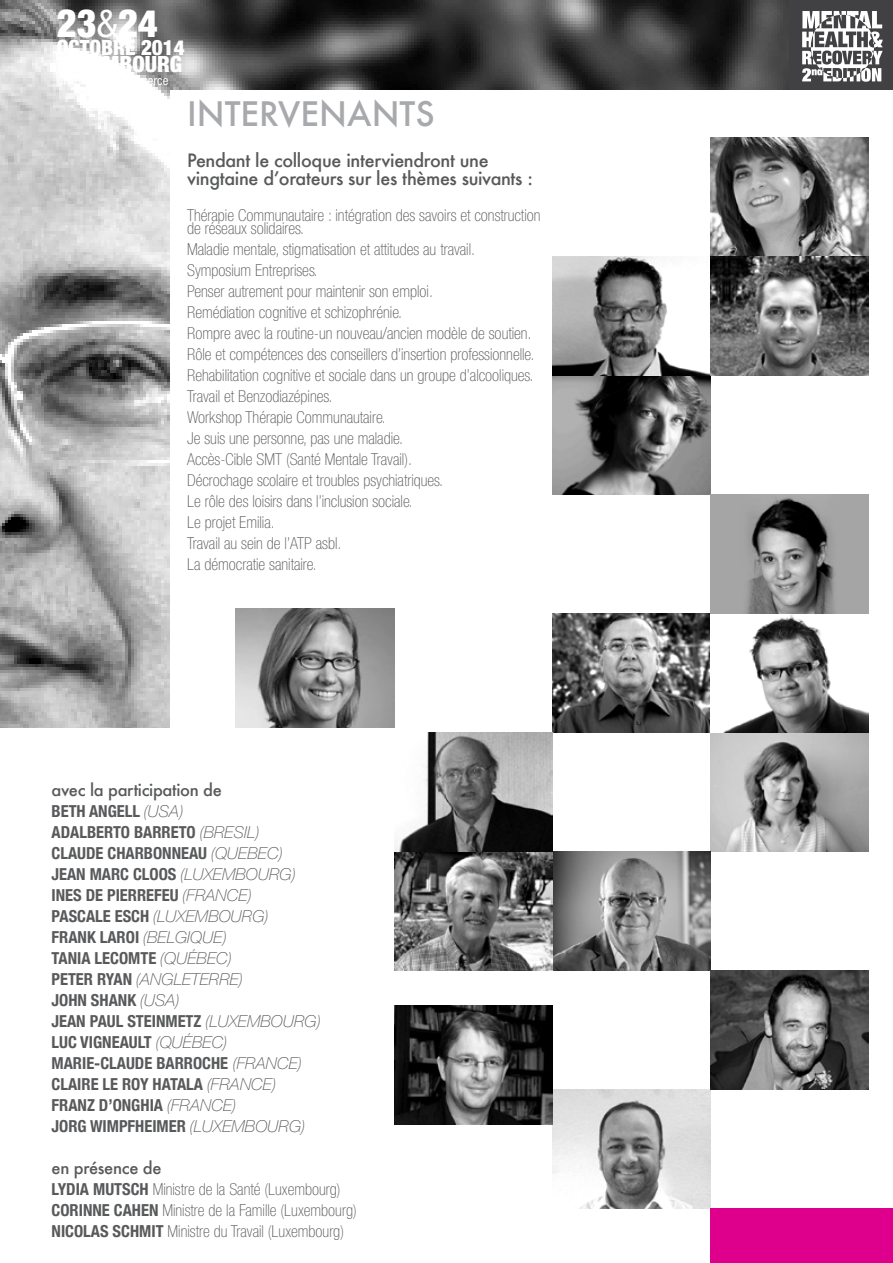
<style>
.page{position:relative;width:893px;height:1263px;background:#fff}
.page>*{position:absolute;margin:0;border:0;box-sizing:border-box;transform-origin:0 0}
.t1{font:900 condensed 38.4px "Helvetica Neue";color:#fff}
.t2{font:500 33px "Futura";color:#a7a9ac}
.t3{font:900 condensed 22.35px "Helvetica Neue";color:#fff}
.t4{font:900 condensed 21px "Helvetica Neue";color:#fff}
.t5{font:500 18px/18px "Futura";letter-spacing:-.02em;color:#58595b}
.t6{font:100 condensed 16.5px/21px "Helvetica Neue";color:#58595b}
.t7{font:700 condensed 16.5px/21px "Helvetica Neue";color:#58595b}
.t8{font:500 16.5px "Futura";letter-spacing:-.02em;color:#58595b}
.t9{font:italic 100 16.5px "Helvetica Neue";color:#58595b}
.s1{font-weight:400}
.s2{font-weight:100;font-style:italic;font-stretch:normal}
.s3{font-weight:700}
</style>
<div class="page">
<img style="left:0;top:0;width:789px;height:727px">
<div style="left:170px;top:90px;width:632px;height:656px;background:#fff"></div>
<img style="left:552px;top:1089px;width:159px;height:119px">
<img style="left:394px;top:1005px;width:158px;height:119px">
<img style="left:711px;top:732px;width:158px;height:119px">
<img style="left:552px;top:613px;width:317px;height:119px">
<img style="left:394px;top:851px;width:317px;height:119px">
<img style="left:711px;top:137px;width:158px;height:238px">
<img style="left:394px;top:732px;width:158px;height:119px">
<img style="left:711px;top:970px;width:158px;height:119px">
<img style="left:236px;top:608px;width:158px;height:119px">
<img style="left:552px;top:256px;width:159px;height:238px">
<div style="left:789px;top:0;width:104px;height:90px;background:#414042"></div>
<svg style="left:802px;top:11px;width:81px;height:71px"></svg>
<img style="left:711px;top:494px;width:158px;height:119px">
<div style="left:711px;top:1208px;width:182px;height:55px;background:#de008c"></div>
<h1 class="t1" style="left:57px;top:-8px;width:103px">23<span class="s1">&amp;</span>24</h1>
<p class="t4" style="left:57px;top:31px;width:129px">OCTOBRE 2014</p>
<h3 class="t3" style="left:57px;top:46px;width:127px">LUXEMBOURG</h3>
<h2 class="t2" style="left:187px;top:91px;width:249px">INTERVENANTS</h2>
<p class="t5" style="left:187px;top:151px;width:347px">Pendant le colloque interviendront une vingtaine d’orateurs sur les thèmes suivants :</p>
<p class="t6" style="left:187px;top:208px;width:355px;line-height:13.5px">Thérapie Communautaire : intégration des savoirs et construction de réseaux solidaires.</p>
<p class="t6" style="left:187px;top:239px;width:349px">Maladie mentale, stigmatisation et attitudes au travail.<br>Symposium Entreprises.<br>Penser autrement pour maintenir son emploi.<br>Remédiation cognitive et schizophrénie.<br>Rompre avec la routine-un nouveau/ancien modèle de soutien.<br>Rôle et compétences des conseillers d’insertion professionnelle.<br>Rehabilitation cognitive et sociale dans un groupe d’alcooliques.<br>Travail et Benzodiazépines.<br>Workshop Thérapie Communautaire.<br>Je suis une personne, pas une maladie.<br>Accès-Cible SMT (Santé Mentale Travail).<br>Décrochage scolaire et troubles psychiatriques.<br>Le rôle des loisirs dans l’inclusion sociale.<br>Le projet Emilia.<br>Travail au sein de l’ATP asbl.<br>La démocratie sanitaire.</p>
<p class="t8" style="left:52px;top:779px;width:172px">avec la participation de</p>
<p class="t7" style="left:52px;top:799px;width:246px">BETH ANGELL <span class="s2">(USA)<br></span>ADALBERTO BARRETO <span class="s2">(BRESIL)<br></span>CLAUDE CHARBONNEAU <span class="s2">(QUEBEC)<br></span>JEAN MARC CLOOS <span class="s2">(LUXEMBOURG)<br></span>INES DE PIERREFEU <span class="s2">(FRANCE)<br></span>PASCALE ESCH <span class="s2">(LUXEMBOURG)<br></span>FRANK LAROI <span class="s2">(BELGIQUE</span></p>
<p class="t9" style="left:223px;top:928px;width:5px">)</p>
<p class="t7" style="left:52px;top:946px;width:157px">TANIA LECOMTE <span class="s2">(QUÉBEC</span></p>
<p class="t9" style="left:228px;top:949px;width:5px">)</p>
<p class="t7" style="left:52px;top:967px;width:101px">PETER RYAN <span class="s2">(ANGLE</span></p>
<p class="t9" style="left:191px;top:970px;width:20px">TERRE</p>
<p class="t9" style="left:239px;top:970px;width:5px">)</p>
<p class="t7" style="left:52px;top:989px;width:170px">JOHN SHANK <span class="s2">(USA)<br></span>JEAN PAUL STEINMETZ <span class="s2">(LUXEMBOURG</span></p>
<p class="t9" style="left:317px;top:1012px;width:5px">)</p>
<p class="t7" style="left:52px;top:1031px;width:152px">LUC VIGNEAULT <span class="s2">(QUÉBEC</span></p>
<p class="t9" style="left:223px;top:1033px;width:5px">)</p>
<p class="t7" style="left:52px;top:1052px;width:84px">MARIE-CLAUDE</p>
<p class="t7" style="left:52px;top:1052px;width:252px;text-indent:105px">BARRO CHE <span class="s2">(FRANCE)<br></span>CLAI RE LE ROY HATALA <span class="s2">(FRANCE</span></p>
<p class="t9" style="left:272px;top:1075px;width:5px">)</p>
<p class="t7" style="left:52px;top:1094px;width:255px;text-indent:181px"><span class="s2">)<br></span>JORG WIMPFHEIM ER <span class="s2">(LUXEMBOURG)</span></p>
<p class="t8" style="left:52px;top:1157px;width:112px">en présence de</p>
<p class="t6" style="left:52px;top:1179px;width:307px"><span class="s3">LYDIA MUTSCH</span> Ministre de la Santé (Luxembourg)<br><span class="s3">CORINNE CAHEN</span> Ministre de la Famille (Luxembourg)<br><span class="s3">NICOLAS SCHMIT</span> Ministre du Travail (Luxembourg)</p>
<p class="t7" style="left:52px;top:1094px;width:140px">FRANZ D’ONGHIA <span class="s2">(FRANCE</span></p>
</div>
